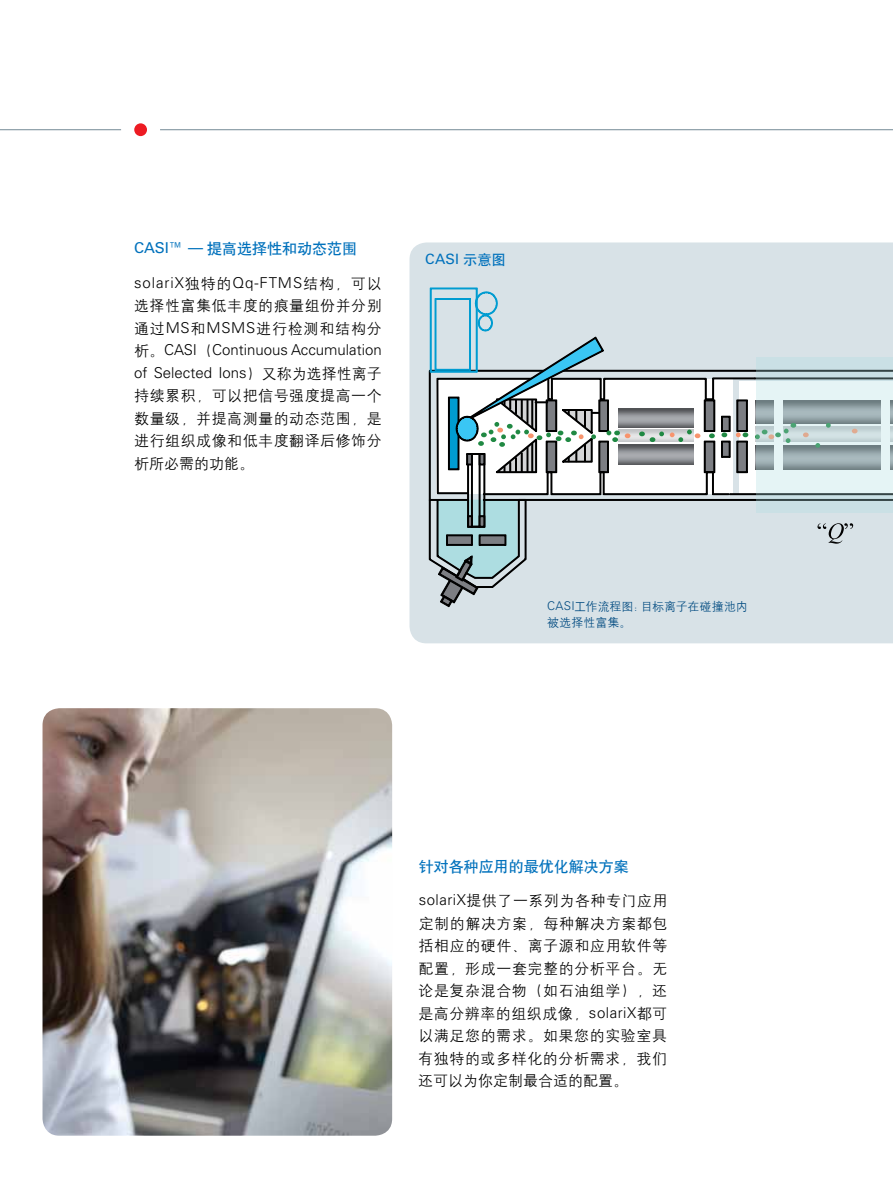
<style>
.page{position:relative;width:893px;height:1191px;background:#fff}
.page>*{position:absolute;margin:0;border:0;box-sizing:border-box;transform-origin:0 0}
.t1{font:15px/22.5px "H Yg 2 gj";letter-spacing:.035em;color:#000;text-align:justify}
.t2{font:300 15px/22.5px "Univers LT Std";color:#000}
.t3{font:15px "H Yb 1 gj";color:#0071bc}
.t4{font:300 15px "Univers LT Std";letter-spacing:.06em;color:#000}
.t5{font:14.25px "Univers LT Std";color:#0071bc}
.t6{font:12px/15.8px "H Yg 2 gj";letter-spacing:-.005em;color:#004a80}
.s1{font-family:"Univers LT Std"}
.s2{font-family:"H Yg 2 gj";font-weight:400}
.s3{font-family:"Univers LT Std";font-weight:300}
.s4{font-family:"H Yb 1 gj"}
</style>
<div class="page">
<hr style="left:0;top:129px;width:121px;height:1px;background:#748a96">
<div style="left:134px;top:123px;width:13px;height:13px;background:#ed1b23;border-radius:50%"></div>
<hr style="left:160px;top:129px;width:733px;height:1px;background:#748a96">
<div style="left:409px;top:242px;width:484px;height:401px;background:#d8e2e7"></div>
<svg style="left:429px;top:288px;width:464px;height:319px;background:#c2cfd3"></svg>
<img style="left:43px;top:708px;width:349px;height:427px">
<p class="t3" style="left:134px;top:241px;width:225px"><span class="s1">CASI™</span> — 提高选择性和动态范围</p>
<p class="t4" style="left:134px;top:273px;width:249px">solariX<span class="s2">独特的</span>Qq-FTMS<span class="s2">结构，可以</span></p>
<p class="t1" style="left:134px;top:294px;width:249px">选择性富集低丰度的痕量组份并分别通过<span class="s3">MS</span>和<span class="s3">MSMS</span>进行检测和结构分</p>
<p class="t2" style="left:134px;top:339px;width:249px"><span class="s2">析。</span>CASI<span class="s2">（</span>Continuous Accumulation of Selected Ions<span class="s2">）又称为选择性离子</span></p>
<p class="t1" style="left:134px;top:384px;width:249px">持续累积，可以把信号强度提高一个数量级，并提高测量的动态范围，是进行组织成像和低丰度翻译后修饰分析所必需的功能。</p>
<p class="t5" style="left:425px;top:250px;width:82px">CASI <span class="s4">示意图</span></p>
<p class="t6" style="left:547px;top:598px;width:202px"><span class="s3">CASI</span>工作流程图：目标离子在碰撞池内被选择性富集。</p>
<p class="t3" style="left:419px;top:858px;width:211px">针对各种应用的最优化解决方案</p>
<p class="t1" style="left:418px;top:889px;width:251px"><span class="s3">solariX</span>提供了一系列为各种专门应用定制的解决方案，每种解决方案都包括相应的硬件、离子源和应用软件等配置，形成一套完整的分析平台。无论是复杂混合物（如石油组学），还是高分辨率的组织成像，<span class="s3">solariX</span>都可以满足您的需求。如果您的实验室具有独特的或多样化的分析需求，我们还可以为你定制最合适的配置。</p>
</div>
